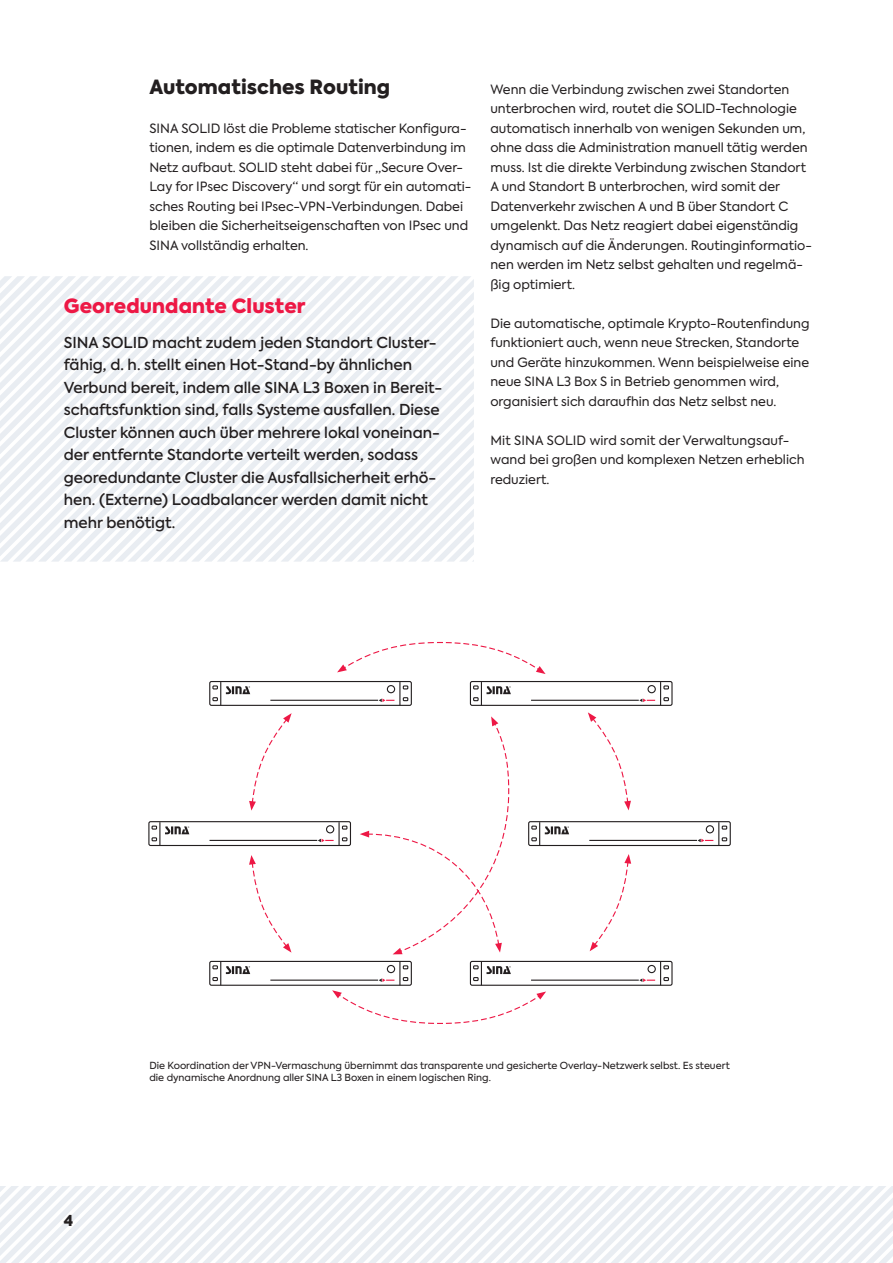
<style>
.page{position:relative;width:893px;height:1263px;background:#fff}
.page>*{position:absolute;margin:0;border:0;box-sizing:border-box;transform-origin:0 0}
.Zwischenheadline_1_13pt{font:900 19.5px "Axiforma";letter-spacing:.005em;color:#231f20}
.Schraffur_Zwischenheadline_1_13pt{font:900 19.5px "Axiforma";letter-spacing:.005em;color:#ed1845}
.Schraffur_Fließtext_medium{font:500 15px/22.5px "Axiforma";color:#231f20}
.t1{font:900 15px "Axiforma";color:#231f20}
.Fließtext{font:12.75px/19.5px "Axiforma";color:#231f20}
.Bildunterschrift{font:9.75px/12.8px "Axiforma";color:#231f20}
</style>
<div class="page">
<svg style="left:674px;top:1186px;width:13px;height:77px"></svg>
<svg style="left:687px;top:1186px;width:206px;height:77px"></svg>
<svg style="left:590px;top:854px;width:41px;height:97px"></svg>
<svg style="left:588px;top:712px;width:43px;height:98px"></svg>
<svg style="left:249px;top:855px;width:42px;height:97px"></svg>
<svg style="left:249px;top:713px;width:43px;height:98px"></svg>
<svg style="left:337px;top:641px;width:209px;height:33px"></svg>
<svg style="left:360px;top:716px;width:150px;height:238px"></svg>
<svg style="left:0;top:276px;width:474px;height:286px"></svg>
<div style="left:209px;top:681px;width:203px;height:25px;border:1px solid #231f20;border-radius:2px"></div>
<hr style="left:270px;top:700px;width:108px;height:1px;background:#231f20">
<svg style="left:212px;top:682px;width:38px;height:23px"></svg>
<svg style="left:379px;top:682px;width:29px;height:23px"></svg>
<div style="left:470px;top:681px;width:203px;height:25px;border:1px solid #231f20;border-radius:2px"></div>
<hr style="left:531px;top:700px;width:108px;height:1px;background:#231f20">
<svg style="left:473px;top:682px;width:38px;height:23px"></svg>
<svg style="left:639px;top:682px;width:30px;height:23px"></svg>
<div style="left:209px;top:961px;width:203px;height:25px;border:1px solid #231f20;border-radius:2px"></div>
<hr style="left:270px;top:979px;width:108px;height:2px;background:#231f20">
<svg style="left:212px;top:962px;width:38px;height:23px"></svg>
<div style="left:148px;top:821px;width:203px;height:25px;border:1px solid #231f20;border-radius:2px"></div>
<svg style="left:342px;top:837px;width:5px;height:4px"></svg>
<svg style="left:342px;top:825px;width:5px;height:5px"></svg>
<svg style="left:318px;top:839px;width:16px;height:3px"></svg>
<hr style="left:210px;top:840px;width:107px;height:1px;background:#231f20">
<div style="left:326px;top:825px;width:8px;height:8px;border:1px solid #231f20;border-radius:50%"></div>
<svg style="left:152px;top:822px;width:37px;height:23px"></svg>
<hr style="left:338px;top:822px;width:2px;height:23px;background:#231f20">
<div style="left:528px;top:821px;width:203px;height:25px;border:1px solid #231f20;border-radius:2px"></div>
<hr style="left:589px;top:840px;width:108px;height:1px;background:#231f20">
<svg style="left:531px;top:822px;width:38px;height:23px"></svg>
<svg style="left:698px;top:822px;width:29px;height:23px"></svg>
<div style="left:470px;top:961px;width:203px;height:25px;border:1px solid #231f20;border-radius:2px"></div>
<hr style="left:531px;top:979px;width:108px;height:2px;background:#231f20">
<svg style="left:332px;top:962px;width:214px;height:62px"></svg>
<svg style="left:639px;top:962px;width:30px;height:23px"></svg>
<p class="Zwischenheadline_1_13pt" style="left:149px;top:73px;width:242px">Automatisches Routing</p>
<p class="Fließtext" style="left:149px;top:118px;width:324px">SINA SOLID löst die Probleme statischer Konfigura&shy;tionen, indem es die optimale Datenverbindung im Netz aufbaut. SOLID steht dabei für „Secure Over-Lay for IPsec Discovery“ und sorgt für ein automati&shy;sches Routing bei IPsec-VPN-Verbindungen. Dabei bleiben die Sicherheitseigenschaften von IPsec und SINA vollständig erhalten.</p>
<p class="Schraffur_Zwischenheadline_1_13pt" style="left:64px;top:292px;width:243px">Georedundante Cluster</p>
<p class="Schraffur_Fließtext_medium" style="left:64px;top:332px;width:380px">SINA SOLID macht zudem jeden Standort Cluster&shy;fähig, d. h. stellt einen Hot-Stand-by ähnlichen Verbund bereit, indem alle SINA L3 Boxen in Bereit&shy;schaftsfunktion sind, falls Systeme ausfallen. Diese Cluster können auch über mehrere lokal voneinan&shy;der entfernte Standorte verteilt werden, sodass georedundante Cluster die Ausfallsicherheit erhö&shy;hen. (Externe) Loadbalancer werden damit nicht mehr benötigt.</p>
<p class="Fließtext" style="left:490px;top:79px;width:323px">Wenn die Verbindung zwischen zwei Standorten unterbrochen wird, routet die SOLID-Technologie automatisch innerhalb von wenigen Sekunden um, ohne dass die Administration manuell tätig werden muss. Ist die direkte Verbindung zwischen Standort A und Standort B unterbrochen, wird somit der Datenverkehr zwischen A und B über Standort C umgelenkt. Das Netz reagiert dabei eigenständig dynamisch auf die Änderungen. Routinginformatio&shy;nen werden im Netz selbst gehalten und regelmä&shy;ßig optimiert.</p>
<p class="Fließtext" style="left:490px;top:313px;width:321px">Die automatische, optimale Krypto-Routenfindung funktioniert auch, wenn neue Strecken, Standorte und Geräte hinzukommen. Wenn beispielweise eine neue SINA L3 Box S in Betrieb genommen wird, organisiert sich daraufhin das Netz selbst neu.</p>
<p class="Fließtext" style="left:490px;top:430px;width:316px">Mit SINA SOLID wird somit der Verwaltungsauf&shy;wand bei großen und komplexen Netzen erheblich reduziert.</p>
<p class="t1" style="left:64px;top:1210px;width:11px">4</p>
<p class="Bildunterschrift" style="left:149px;top:1059px;width:582px">Die Koordination der VPN-Vermaschung übernimmt das transparente und gesicherte Overlay-Netzwerk selbst. Es steuert die dynamische Anordnung aller SINA L3 Boxen in einem logischen Ring.</p>
</div>
